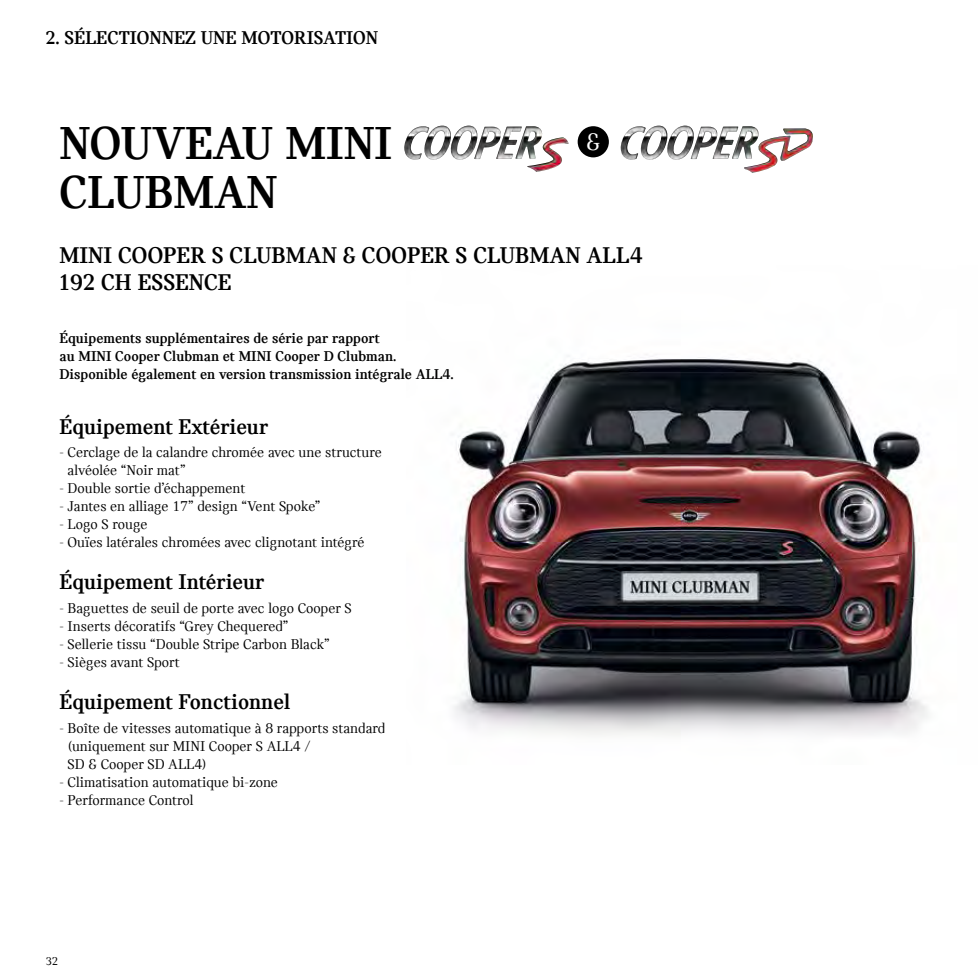
<style>
.page{position:relative;width:978px;height:978px;background:#fff}
.page>*{position:absolute;margin:0;border:0;box-sizing:border-box;transform-origin:0 0}
.t1{font:700 48.75px/48.8px "MINI Serif";color:#000}
.t2{font:25.2px "MINI Serif";color:#fff}
.t3{font:700 24px/27px "MINI Serif";color:#000}
.t4{font:700 22.5px "MINI Serif";color:#000}
.t5{font:700 19.5px "MINI Serif";color:#000}
.t6{font:15px/18px "MINI Serif";color:#000}
.t7{font:700 15px/18px "MINI Serif";color:#000}
.t8{font:12px "MINI Serif";color:#000}
</style>
<div class="page">
<img style="left:454px;top:354px;width:474px;height:381px">
<div style="left:578px;top:126px;width:31px;height:31px;background:#000;border-radius:50%"></div>
<img style="left:404px;top:126px;width:139px;height:34px">
<img style="left:620px;top:126px;width:139px;height:34px">
<h3 class="t5" style="left:46px;top:27px;width:334px">2. SÉLECTIONNEZ UNE MOTORISATION</h3>
<h1 class="t1" style="left:60px;top:118px;width:334px">NOUVEAU MINI<br>CLUBMAN</h1>
<h2 class="t2" style="left:586px;top:128px;width:16px">&amp;</h2>
<h3 class="t3" style="left:60px;top:241px;width:585px">MINI COOPER S CLUBMAN &amp; COOPER S CLUBMAN ALL4<br>192 CH ESSENCE</h3>
<p class="t7" style="left:60px;top:329px;width:396px">Équipements supplémentaires de série par rapport<br>au MINI Cooper Clubman et MINI Cooper D Clubman.<br>Disponible également en version transmission intégrale ALL4.</p>
<h3 class="t4" style="left:60px;top:414px;width:210px">Équipement Extérieur</h3>
<p class="t6" style="left:68px;top:443px;width:316px;text-indent:-8px">- Cerclage de la calandre chromée avec une structure alvéolée “Noir mat”</p>
<p class="t6" style="left:60px;top:479px;width:187px">- Double sortie d’échappement</p>
<p class="t6" style="left:60px;top:497px;width:262px">- Jantes en alliage 17” design “Vent Spoke”</p>
<p class="t6" style="left:60px;top:515px;width:89px">- Logo S rouge</p>
<p class="t6" style="left:60px;top:533px;width:307px">- Ouïes latérales chromées avec clignotant intégré</p>
<h3 class="t4" style="left:60px;top:569px;width:206px">Équipement Intérieur</h3>
<p class="t6" style="left:60px;top:599px;width:294px">- Baguettes de seuil de porte avec logo Cooper S</p>
<p class="t6" style="left:60px;top:617px;width:231px">- Inserts décoratifs “Grey Chequered”</p>
<p class="t6" style="left:60px;top:635px;width:272px">- Sellerie tissu “Double Stripe Carbon Black”</p>
<p class="t6" style="left:60px;top:653px;width:122px">- Sièges avant Sport</p>
<h3 class="t4" style="left:60px;top:689px;width:232px">Équipement Fonctionnel</h3>
<p class="t6" style="left:68px;top:719px;width:319px;text-indent:-8px">- Boîte de vitesses automatique à 8 rapports standard (uniquement sur MINI Cooper S ALL4 /<br>SD &amp; Cooper SD ALL4)</p>
<p class="t6" style="left:60px;top:773px;width:220px">- Climatisation automatique bi-zone</p>
<p class="t6" style="left:60px;top:791px;width:136px">- Performance Control</p>
<p class="t8" style="left:46px;top:954px;width:14px">32</p>
</div>
